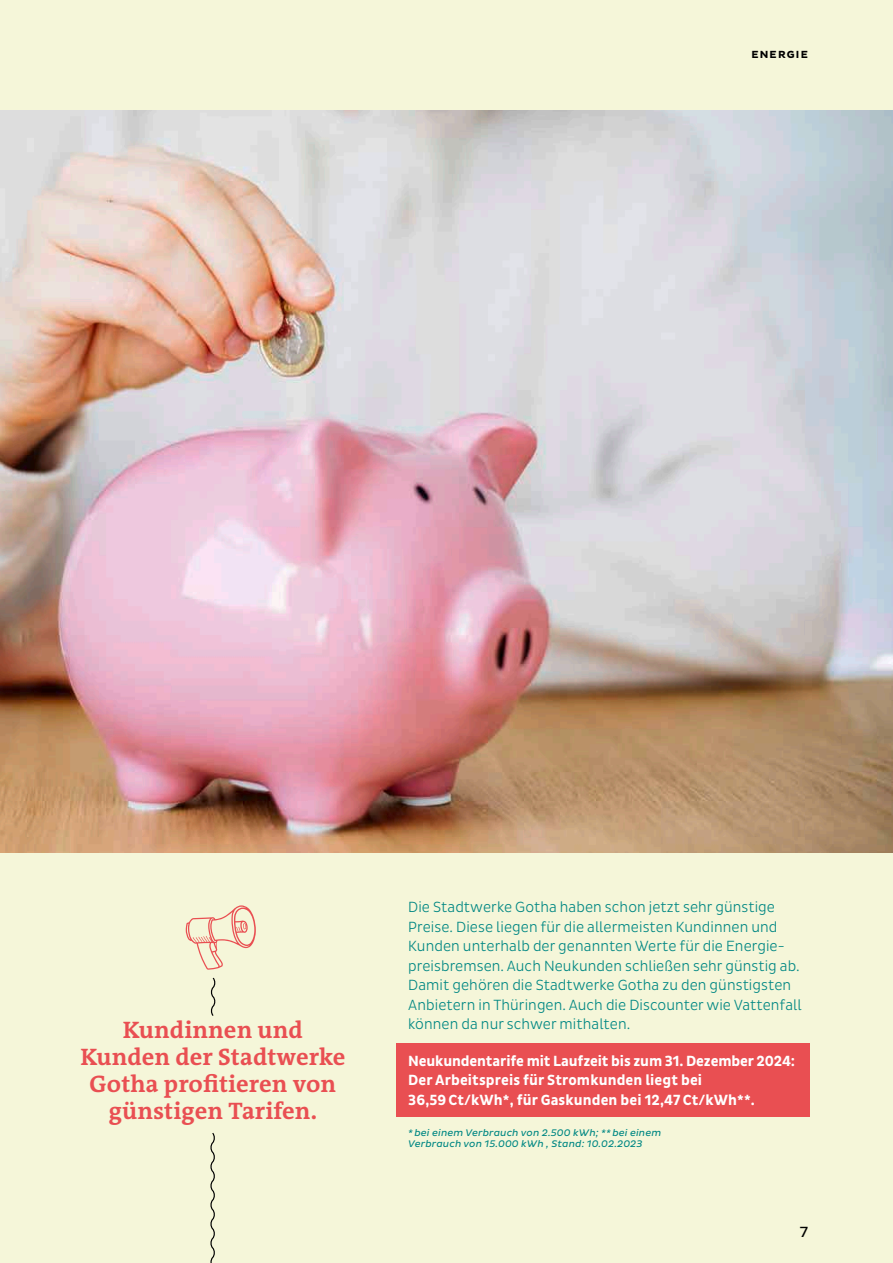
<style>
.page{position:relative;width:893px;height:1263px;background:#f5f6d9}
.page>*{position:absolute;margin:0;border:0;box-sizing:border-box;transform-origin:0 0}
.t1{font:700 24px/27px "The Antiqua B W7";letter-spacing:.005em;color:#e94f52;text-align:center}
.t2{font:300 15px/19.5px "Pluto Sans Cond";letter-spacing:.005em;color:#008783}
.t3{font:700 15px/19.5px "Pluto Sans Cond";letter-spacing:.005em;color:#fff}
.t4{font:15px "Pluto Sans";color:#000}
.t5{font:700 10.5px "Pluto Sans";letter-spacing:.115em;color:#000}
.t6{font:italic 9.75px/10.5px "Pluto Sans";letter-spacing:.01em;color:#008783}
</style>
<div class="page">
<img style="left:0;top:111px;width:893px;height:742px">
<svg style="left:210px;top:1133px;width:5px;height:130px"></svg>
<svg style="left:185px;top:905px;width:71px;height:111px"></svg>
<div style="left:397px;top:1043px;width:413px;height:73px;background:#e94f52"></div>
<p class="t5" style="left:751px;top:49px;width:58px">ENERGIE</p>
<h1 class="t1" style="left:80px;top:1017px;width:266px">Kundinnen und<br>Kunden der Stadtwerke<br>Gotha profitieren von günstigen Tarifen.</h1>
<p class="t2" style="left:408px;top:897px;width:395px">Die Stadtwerke Gotha haben schon jetzt sehr günstige Preise. Diese liegen für die allermeisten Kundinnen und Kunden unterhalb der genannten Werte für die Energie&shy;preisbremsen. Auch Neukunden schließen sehr günstig ab.<br>Damit gehören die Stadtwerke Gotha zu den günstigsten Anbietern in Thüringen. Auch die Discounter wie Vattenfall können da nur schwer mithalten.</p>
<p class="t3" style="left:408px;top:1051px;width:388px">Neukundentarife mit Laufzeit bis zum 31. Dezember 2024:<br>Der Arbeitspreis für Stromkunden liegt bei<br>36,59Ct/kWh*, für Gaskunden bei 12,47Ct/kWh**.</p>
<p class="t6" style="left:408px;top:1128px;width:255px">*bei einem Verbrauch von 2.500 kWh; **bei einem<br>Verbrauch von 15.000 kWh , Stand: 10.02.2023</p>
<p class="t4" style="left:800px;top:1224px;width:10px">7</p>
</div>
